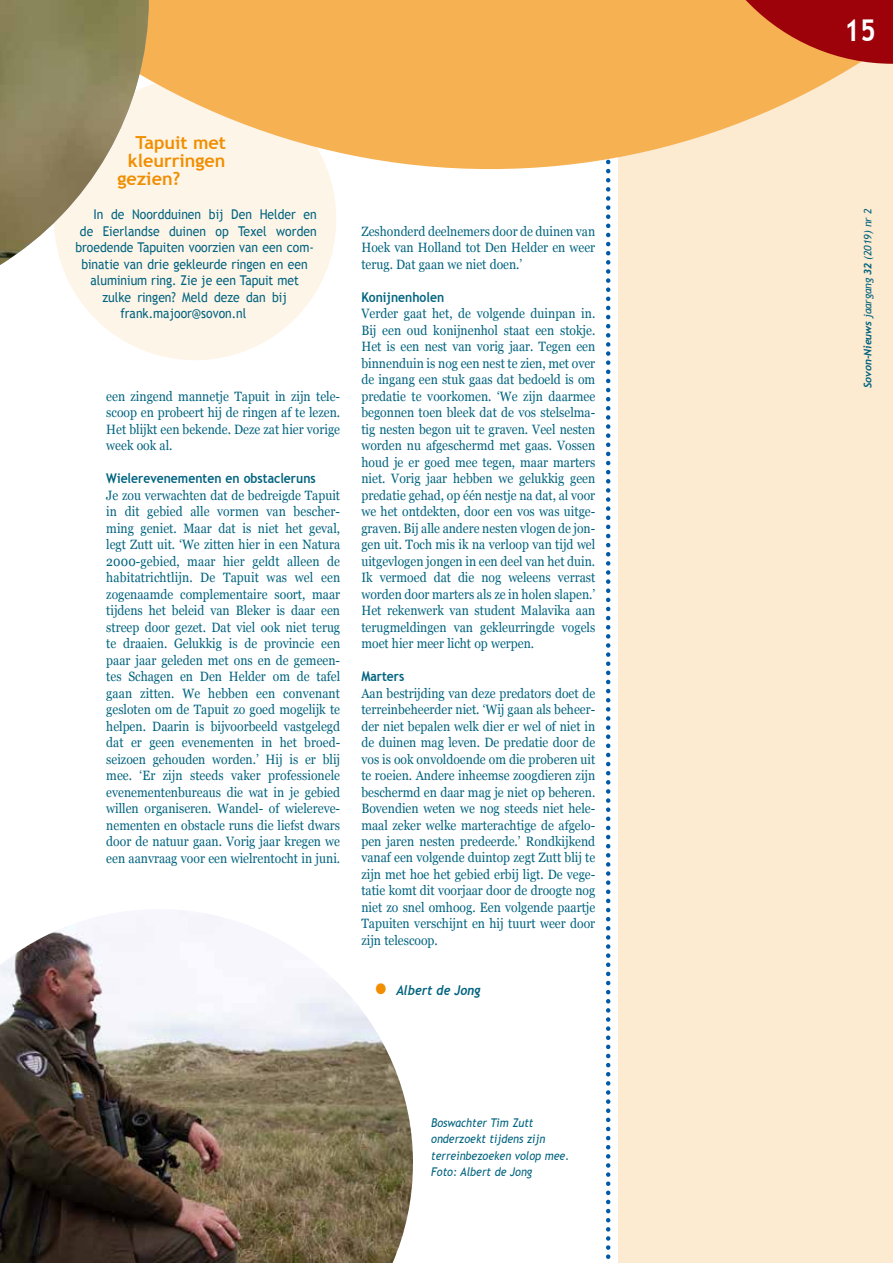
<style>
.page{position:relative;width:893px;height:1263px;background:#fff}
.page>*{position:absolute;margin:0;border:0;box-sizing:border-box;transform-origin:0 0}
.t1{font:700 30px "Trebuchet MS";color:#fff;scale:.9 1}
.t2{font:700 18px "Trebuchet MS";color:#f18e00}
.t3{font:13.5px/16.5px "Georgia";color:#00637f;text-align:justify;scale:.9 1}
.t4{font:13.5px "Trebuchet MS";color:#00637f;scale:.9 1}
.t5{font:700 13.5px "Trebuchet MS";color:#00637f;scale:.9 1}
.t6{font:italic 700 13.5px "Trebuchet";color:#00637f;scale:.9 1}
.t7{font:italic 12px/16.5px "Trebuchet MS";color:#00637f;scale:.9 1}
.t8{font:italic 10.5px "Trebuchet MS";letter-spacing:-.01em;color:#00637f}
.s1{font-family:"Georgia";font-style:normal;font-size:34.5px;color:#f18e00}
.s2{font-family:"Trebuchet";font-weight:700}
</style>
<div class="page">
<svg style="left:606px;top:169px;width:4px;height:1094px"></svg>
<div style="left:619px;top:0;width:274px;height:1263px;background:#fcead1"></div>
<div style="left:54px;top:78px;width:282px;height:282px;background:#fef5e9;border-radius:50%"></div>
<svg style="left:149px;top:0;width:709px;height:169px;fill:#f6b153"></svg>
<svg style="left:691px;top:0;width:202px;height:64px;background:#c9592e"></svg>
<img style="left:0;top:0;width:149px;height:265px">
<img style="left:0;top:910px;width:413px;height:353px">
<h2 class="t2" style="left:135px;top:131px;width:92px">Tapuit met</h2>
<h2 class="t2" style="left:128px;top:149px;width:99px">kleurringen</h2>
<h2 class="t2" style="left:117px;top:167px;width:65px">gezien?</h2>
<p class="t4" style="left:93px;top:206px;width:250px">In de Noordduinen bij Den Helder en</p>
<p class="t4" style="left:80px;top:223px;width:265px">de Eierlandse duinen op Texel worden</p>
<p class="t4" style="left:75px;top:239px;width:266px">broedende Tapuiten voorzien van een com-</p>
<p class="t4" style="left:81px;top:256px;width:253px">binatie van drie gekleurde ringen en een</p>
<p class="t4" style="left:90px;top:272px;width:233px">aluminium ring. Zie je een Tapuit met</p>
<p class="t4" style="left:102px;top:289px;width:206px">zulke ringen? Meld deze dan bij</p>
<p class="t4" style="left:120px;top:305px;width:142px">frank.majoor@sovon.nl</p>
<p class="t3" style="left:106px;top:387px;width:261px">een zingend mannetje Tapuit in zijn tele&shy;scoop en probeert hij de ringen af te lezen.<br>Het blijkt een bekende. Deze zat hier vorige week ook al.</p>
<p class="t5" style="left:106px;top:470px;width:234px">Wielerevenementen en obstacleruns</p>
<p class="t3" style="left:106px;top:486px;width:261px">Je zou verwachten dat de bedreigde Tapuit in dit gebied alle vormen van bescher&shy;ming geniet. Maar dat is niet het geval, legt Zutt uit. ‘We zitten hier in een Natura 2000-gebied, maar hier geldt alleen de habitatrichtlijn. De Tapuit was wel een zogenaamde complementaire soort, maar tijdens het beleid van Bleker is daar een streep door gezet. Dat viel ook niet terug te draaien. Gelukkig is de provincie een paar jaar geleden met ons en de gemeen&shy;tes Schagen en Den Helder om de tafel gaan zitten. We hebben een convenant gesloten om de Tapuit zo goed mogelijk te helpen. Daarin is bijvoorbeeld vastgelegd dat er geen evenementen in het broed&shy;seizoen gehouden worden.’ Hij is er blij mee. ‘Er zijn steeds vaker professionele evenementenbureaus die wat in je gebied willen organiseren. Wandel- of wielereve&shy;nementen en obstacle runs die liefst dwars door de natuur gaan. Vorig jaar kregen we een aanvraag voor een wielrentocht in juni.</p>
<p class="t3" style="left:361px;top:222px;width:261px">Zeshonderd deelnemers door de duinen van Hoek van Holland tot Den Helder en weer terug. Dat gaan we niet doen.’</p>
<p class="t5" style="left:361px;top:288px;width:93px">Konijnenholen</p>
<p class="t3" style="left:361px;top:305px;width:261px">Verder gaat het, de volgende duinpan in.<br>Bij een oud konijnenhol staat een stokje.<br>Het is een nest van vorig jaar. Tegen een binnenduin is nog een nest te zien, met over de ingang een stuk gaas dat bedoeld is om predatie te voorkomen. ‘We zijn daarmee begonnen toen bleek dat de vos stelselma&shy;tig nesten begon uit te graven. Veel nesten worden nu afgeschermd met gaas. Vossen houd je er goed mee tegen, maar marters niet. Vorig jaar hebben we gelukkig geen predatie gehad, op één nestje na dat, al voor we het ontdekten, door een vos was uitge&shy;graven. Bij alle andere nesten vlogen de jon&shy;gen uit. Toch mis ik na verloop van tijd wel uitgevlogen jongen in een deel van het duin.<br>Ik vermoed dat die nog weleens verrast worden door marters als ze in holen slapen.’ Het rekenwerk van student Malavika aan terugmeldingen van gekleurringde vogels moet hier meer licht op werpen.</p>
<p class="t5" style="left:361px;top:668px;width:49px">Marters</p>
<p class="t3" style="left:361px;top:684px;width:261px">Aan bestrijding van deze predators doet de terreinbeheerder niet. ‘Wij gaan als beheer&shy;der niet bepalen welk dier er wel of niet in de duinen mag leven. De predatie door de vos is ook onvoldoende om die proberen uit te roeien. Andere inheemse zoogdieren zijn beschermd en daar mag je niet op beheren.<br>Bovendien weten we nog steeds niet hele&shy;maal zeker welke marterachtige de afgelo&shy;pen jaren nesten predeerde.’ Rondkijkend vanaf een volgende duintop zegt Zutt blij te zijn met hoe het gebied erbij ligt. De vege&shy;tatie komt dit voorjaar door de droogte nog niet zo snel omhoog. Een volgende paartje Tapuiten verschijnt en hij tuurt weer door zijn telescoop.</p>
<p class="t6" style="left:374px;top:981px;width:120px"><span class="s1">•</span> Albert de Jong</p>
<p class="t7" style="left:431px;top:1114px;width:155px">Boswachter Tim Zutt onderzoekt tijdens zijn terreinbezoeken volop mee.<br>Foto: Albert de Jong</p>
<h1 class="t1" style="left:844px;top:11px;width:37px">15</h1>
<p class="t8" style="left:861px;top:388px;width:181px;rotate:-90deg"><span class="s2">Sovon-Nieuws</span> jaargang <span class="s2">32</span> (2019) nr 2</p>
</div>
